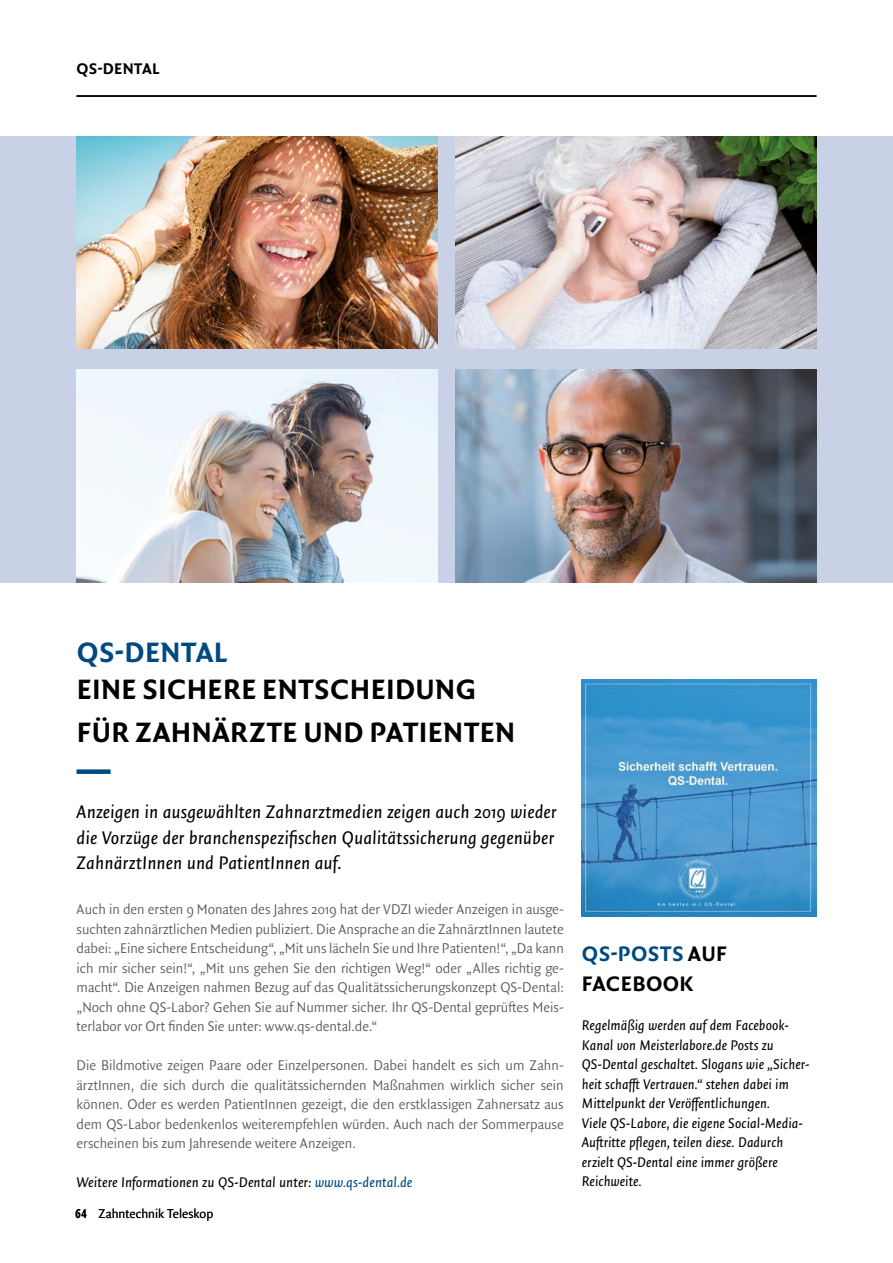
<style>
.page{position:relative;width:893px;height:1263px;background:#fff}
.page>*{position:absolute;margin:0;border:0;box-sizing:border-box;transform-origin:0 0}
.t1{font:30px/43.2px "Quadraat Sans OT Bld";letter-spacing:.01em;color:#000}
.t2{font:30px "Quadraat Sans OT Bld";letter-spacing:.01em;color:#004981}
.t3{font:22.5px/30px "Quadraat Sans OT Bld";letter-spacing:.01em;color:#000}
.t4{font:italic 19.5px/25.5px "Quadraat Sans OT";color:#000}
.t5{font:16.5px "Quadraat Sans OT Bld";letter-spacing:.01em;color:#000}
.t6{font:300 15px/19.5px "Quadraat Sans OT";color:#575756;text-align:justify}
.t7{font:italic 15px/19.5px "Quadraat Sans OT";color:#000}
.t8{font:300 13.5px "Quadraat Sans OT";color:#000}
.s1{color:#004981}
.s2{font-family:"Quadraat Sans OT Bld";font-weight:400}
</style>
<div class="page">
<div style="left:0;top:136px;width:893px;height:447px;background:#c8d1e5"></div>
<hr style="left:77px;top:95px;width:739px;height:2px;background:#000">
<img style="left:77px;top:136px;width:360px;height:213px">
<img style="left:77px;top:370px;width:360px;height:213px">
<img style="left:455px;top:370px;width:361px;height:213px">
<img style="left:455px;top:136px;width:361px;height:213px">
<div style="left:77px;top:769px;width:34px;height:5px;background:#004981"></div>
<img style="left:582px;top:679px;width:234px;height:237px">
<p class="t5" style="left:77px;top:57px;width:85px">QS-DENTAL</p>
<h1 class="t2" style="left:77px;top:631px;width:153px">QS-DENTAL</h1>
<h1 class="t1" style="left:77px;top:667px;width:440px">EINE SICHERE ENTSCHEIDUNG<br>FÜR ZAHNÄRZTE UND PATIENTEN</h1>
<h3 class="t4" style="left:77px;top:799px;width:482px">Anzeigen in ausgewählten Zahnarztmedien zeigen auch 2019 wieder die Vorzüge der branchenspezifischen Qualitätssicherung gegenüber<br>ZahnärztInnen und PatientInnen auf.</h3>
<p class="t6" style="left:77px;top:899px;width:489px">Auch in den ersten 9 Monaten des Jahres 2019 hat der VDZI wieder Anzeigen in ausge&shy;suchten zahnärztlichen Medien publiziert. Die Ansprache an die ZahnärztInnen lautete dabei: „Eine sichere Entscheidung“, „Mit uns lächeln Sie und Ihre Patienten!“, „Da kann ich mir sicher sein!“, „Mit uns gehen Sie den richtigen Weg!“ oder „Alles richtig ge&shy;macht“. Die Anzeigen nahmen Bezug auf das Qualitätssicherungskonzept QS-Dental: „Noch ohne QS-Labor? Gehen Sie auf Nummer sicher. Ihr QS-Dental geprüftes Meis&shy;terlabor vor Ort finden Sie unter: www.qs-dental.de.“</p>
<p class="t6" style="left:77px;top:1055px;width:489px">Die Bildmotive zeigen Paare oder Einzelpersonen. Dabei handelt es sich um Zahn&shy;ärztInnen, die sich durch die qualitätssichernden Maßnahmen wirklich sicher sein können. Oder es werden PatientInnen gezeigt, die den erstklassigen Zahnersatz aus dem QS-Labor bedenkenlos weiterempfehlen wü rden. Auch nach der Sommerpause erscheinen bis zum Jahresende weitere Anzeigen.</p>
<p class="t7" style="left:77px;top:1172px;width:337px">Weitere Informationen zu QS-Dental unter: <span class="s1">www.qs-dental.de</span></p>
<p class="t8" style="left:75px;top:1204px;width:139px"><span class="s2">64</span> Zahntechnik Teleskop</p>
<h2 class="t3" style="left:582px;top:938px;width:147px"><span class="s1">QS-POSTS</span> AUF<br>FACEBOOK</h2>
<p class="t7" style="left:582px;top:1015px;width:229px">Regelmäßig werden auf dem Facebook-Kanal von Meisterlabore.de Posts zu QS-Dental geschaltet. Slogans wie „Sicher&shy;heit schafft Vertrauen.“ stehen dabei im Mittelpunkt der Veröffentlichungen.<br>Viele QS-Labore, die eigene Social-Media-Auftritte pflegen, teilen diese. Dadurch erzielt QS-Dental eine immer größere Reichweite.</p>
</div>
